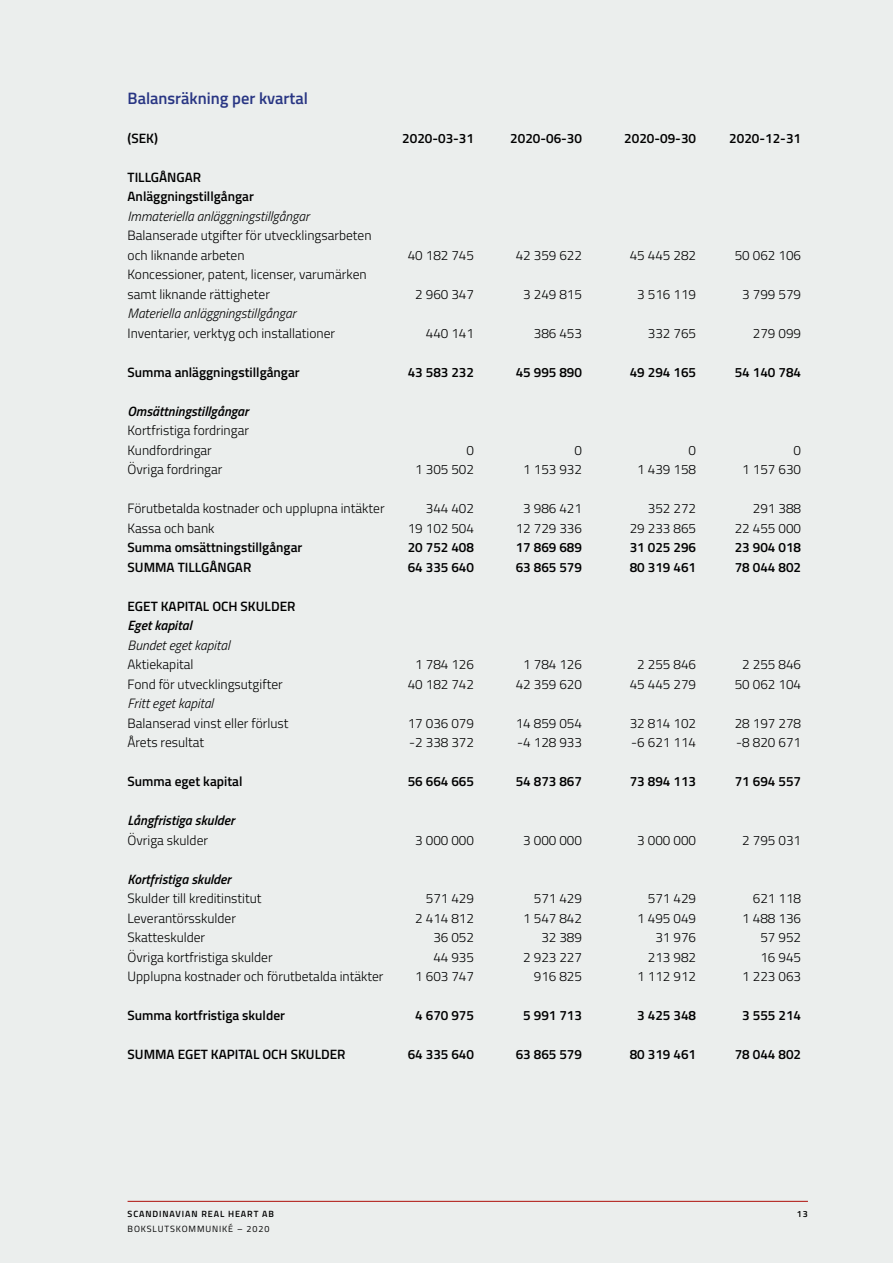
<style>
.page{position:relative;width:893px;height:1263px;background:#ebeeed}
.page>*{position:absolute;margin:0;border:0;box-sizing:border-box;transform-origin:0 0}
.t1{font:600 16.5px "Titillium Web";color:#283583}
.t2{font:300 13.5px/19.5px "Titillium Web";color:#000}
.t3{font:600 13.5px/19.5px "Titillium Web";color:#000}
.t4{font:italic 300 13.5px "Titillium Web";color:#000}
.t5{font:italic 600 13.5px "Titillium Web";color:#000}
.t6{font:600 9px "Titillium Web";letter-spacing:.1em;color:#000}
.t7{font:9px "Titillium Web";letter-spacing:.1em;color:#000}
</style>
<div class="page">
<hr style="left:128px;top:1201px;width:680px;height:1px;background:#ae0f0a">
<p class="t1" style="left:128px;top:86px;width:182px">Balansräkning per kvartal</p>
<p class="t3" style="left:128px;top:128px;width:32px">(SEK)</p>
<p class="t3" style="left:402px;top:128px;width:73px">2020-03-31</p>
<p class="t3" style="left:510px;top:128px;width:73px">2020-06-30</p>
<p class="t3" style="left:624px;top:128px;width:73px">2020-09-30</p>
<p class="t3" style="left:729px;top:128px;width:73px">2020-12-31</p>
<p class="t3" style="left:128px;top:167px;width:128px">TILLGÅNGAR<br>Anläggningstillgångar</p>
<p class="t4" style="left:128px;top:206px;width:183px">Immateriella anläggningstillgångar</p>
<p class="t2" style="left:128px;top:225px;width:245px">Balanserade utgifter för utvecklingsarbeten och liknande arbeten</p>
<p class="t2" style="left:408px;top:245px;width:68px">40 182 745</p>
<p class="t2" style="left:516px;top:245px;width:68px">42 359 622</p>
<p class="t2" style="left:630px;top:245px;width:68px">45 445 282</p>
<p class="t2" style="left:735px;top:245px;width:68px">50 062 106</p>
<p class="t2" style="left:128px;top:264px;width:241px">Koncessioner, patent, licenser, varumärken samt liknande rättigheter</p>
<p class="t2" style="left:415px;top:284px;width:60px">2 960 347</p>
<p class="t2" style="left:523px;top:284px;width:60px">3 249 815</p>
<p class="t2" style="left:637px;top:284px;width:60px">3 516 119</p>
<p class="t2" style="left:742px;top:284px;width:60px">3 799 579</p>
<p class="t4" style="left:128px;top:304px;width:170px">Materiella anläggningstillgångar</p>
<p class="t2" style="left:128px;top:323px;width:209px">Inventarier, verktyg och installationer</p>
<p class="t2" style="left:426px;top:323px;width:50px">440 141</p>
<p class="t2" style="left:534px;top:323px;width:50px">386 453</p>
<p class="t2" style="left:648px;top:323px;width:50px">332 765</p>
<p class="t2" style="left:753px;top:323px;width:50px">279 099</p>
<p class="t3" style="left:128px;top:362px;width:174px">Summa anläggningstillgångar</p>
<p class="t3" style="left:408px;top:362px;width:68px">43 583 232</p>
<p class="t3" style="left:516px;top:362px;width:68px">45 995 890</p>
<p class="t3" style="left:630px;top:362px;width:68px">49 294 165</p>
<p class="t3" style="left:735px;top:362px;width:68px">54 140 784</p>
<p class="t5" style="left:128px;top:401px;width:123px">Omsättningstillgångar</p>
<p class="t2" style="left:128px;top:420px;width:123px">Kortfristiga fordringar<br>Kundfordringar</p>
<p class="t2" style="left:467px;top:440px;width:9px">0</p>
<p class="t2" style="left:575px;top:440px;width:9px">0</p>
<p class="t2" style="left:688px;top:440px;width:9px">0</p>
<p class="t2" style="left:794px;top:440px;width:9px">0</p>
<p class="t2" style="left:128px;top:459px;width:96px">Övriga fordringar</p>
<p class="t2" style="left:415px;top:459px;width:60px">1 305 502</p>
<p class="t2" style="left:523px;top:459px;width:60px">1 153 932</p>
<p class="t2" style="left:637px;top:459px;width:60px">1 439 158</p>
<p class="t2" style="left:742px;top:459px;width:60px">1 157 630</p>
<p class="t2" style="left:128px;top:498px;width:258px">Förutbetalda kostnader och upplupna intäkter</p>
<p class="t2" style="left:426px;top:498px;width:50px">344 402</p>
<p class="t2" style="left:523px;top:498px;width:60px">3 986 421</p>
<p class="t2" style="left:648px;top:498px;width:50px">352 272</p>
<p class="t2" style="left:753px;top:498px;width:50px">291 388</p>
<p class="t2" style="left:128px;top:518px;width:89px">Kassa och bank</p>
<p class="t2" style="left:408px;top:518px;width:68px">19 102 504</p>
<p class="t2" style="left:516px;top:518px;width:68px">12 729 336</p>
<p class="t2" style="left:630px;top:518px;width:68px">29 233 865</p>
<p class="t2" style="left:735px;top:518px;width:68px">22 455 000</p>
<p class="t3" style="left:128px;top:537px;width:176px">Summa omsättningstillgångar</p>
<p class="t3" style="left:408px;top:537px;width:68px">20 752 408</p>
<p class="t3" style="left:516px;top:537px;width:68px">17 869 689</p>
<p class="t3" style="left:630px;top:537px;width:68px">31 025 296</p>
<p class="t3" style="left:735px;top:537px;width:68px">23 904 018</p>
<p class="t3" style="left:128px;top:556px;width:125px">SUMMA TILLGÅNGAR</p>
<p class="t3" style="left:408px;top:556px;width:68px">64 335 640</p>
<p class="t3" style="left:516px;top:556px;width:68px">63 865 579</p>
<p class="t3" style="left:630px;top:556px;width:68px">80 319 461</p>
<p class="t3" style="left:735px;top:556px;width:68px">78 044 802</p>
<p class="t3" style="left:128px;top:595px;width:169px">EGET KAPITAL OCH SKULDER</p>
<p class="t5" style="left:128px;top:615px;width:66px">Eget kapital</p>
<p class="t4" style="left:128px;top:635px;width:104px">Bundet eget kapital</p>
<p class="t2" style="left:128px;top:654px;width:67px">Aktiekapital</p>
<p class="t2" style="left:415px;top:654px;width:60px">1 784 126</p>
<p class="t2" style="left:523px;top:654px;width:60px">1 784 126</p>
<p class="t2" style="left:637px;top:654px;width:60px">2 255 846</p>
<p class="t2" style="left:742px;top:654px;width:60px">2 255 846</p>
<p class="t2" style="left:128px;top:673px;width:157px">Fond för utvecklingsutgifter</p>
<p class="t2" style="left:408px;top:673px;width:68px">40 182 742</p>
<p class="t2" style="left:516px;top:673px;width:68px">42 359 620</p>
<p class="t2" style="left:630px;top:673px;width:68px">45 445 279</p>
<p class="t2" style="left:735px;top:673px;width:68px">50 062 104</p>
<p class="t4" style="left:128px;top:694px;width:87px">Fritt eget kapital</p>
<p class="t2" style="left:128px;top:712px;width:162px">Balanserad vinst eller förlust</p>
<p class="t2" style="left:408px;top:712px;width:68px">17 036 079</p>
<p class="t2" style="left:516px;top:712px;width:68px">14 859 054</p>
<p class="t2" style="left:630px;top:712px;width:68px">32 814 102</p>
<p class="t2" style="left:735px;top:712px;width:68px">28 197 278</p>
<p class="t2" style="left:128px;top:732px;width:78px">Årets resultat</p>
<p class="t2" style="left:409px;top:732px;width:66px">-2 338 372</p>
<p class="t2" style="left:517px;top:732px;width:66px">-4 128 933</p>
<p class="t2" style="left:631px;top:732px;width:66px">-6 621 114</p>
<p class="t2" style="left:736px;top:732px;width:66px">-8 820 671</p>
<p class="t3" style="left:128px;top:771px;width:116px">Summa eget kapital</p>
<p class="t3" style="left:408px;top:771px;width:68px">56 664 665</p>
<p class="t3" style="left:516px;top:771px;width:68px">54 873 867</p>
<p class="t3" style="left:630px;top:771px;width:68px">73 894 113</p>
<p class="t3" style="left:735px;top:771px;width:68px">71 694 557</p>
<p class="t5" style="left:128px;top:810px;width:108px">Långfristiga skulder</p>
<p class="t2" style="left:128px;top:829px;width:82px">Övriga skulder</p>
<p class="t2" style="left:415px;top:829px;width:60px">3 000 000</p>
<p class="t2" style="left:523px;top:829px;width:60px">3 000 000</p>
<p class="t2" style="left:637px;top:829px;width:60px">3 000 000</p>
<p class="t2" style="left:742px;top:829px;width:60px">2 795 031</p>
<p class="t5" style="left:128px;top:869px;width:105px">Kortfristiga skulder</p>
<p class="t2" style="left:128px;top:888px;width:135px">Skulder till kreditinstitut</p>
<p class="t2" style="left:426px;top:888px;width:50px">571 429</p>
<p class="t2" style="left:534px;top:888px;width:50px">571 429</p>
<p class="t2" style="left:648px;top:888px;width:50px">571 429</p>
<p class="t2" style="left:753px;top:888px;width:50px">621 118</p>
<p class="t2" style="left:128px;top:907px;width:110px">Leverantörsskulder</p>
<p class="t2" style="left:415px;top:907px;width:60px">2 414 812</p>
<p class="t2" style="left:523px;top:907px;width:60px">1 547 842</p>
<p class="t2" style="left:637px;top:907px;width:60px">1 495 049</p>
<p class="t2" style="left:742px;top:907px;width:60px">1 488 136</p>
<p class="t2" style="left:128px;top:927px;width:79px">Skatteskulder</p>
<p class="t2" style="left:433px;top:927px;width:42px">36 052</p>
<p class="t2" style="left:541px;top:927px;width:42px">32 389</p>
<p class="t2" style="left:655px;top:927px;width:42px">31 976</p>
<p class="t2" style="left:760px;top:927px;width:42px">57 952</p>
<p class="t2" style="left:128px;top:946px;width:147px">Övriga kortfristiga skulder</p>
<p class="t2" style="left:433px;top:946px;width:42px">44 935</p>
<p class="t2" style="left:523px;top:946px;width:60px">2 923 227</p>
<p class="t2" style="left:648px;top:946px;width:50px">213 982</p>
<p class="t2" style="left:760px;top:946px;width:42px">16 945</p>
<p class="t2" style="left:128px;top:966px;width:257px">Upplupna kostnader och förutbetalda intäkter</p>
<p class="t2" style="left:415px;top:966px;width:60px">1 603 747</p>
<p class="t2" style="left:534px;top:966px;width:50px">916 825</p>
<p class="t2" style="left:637px;top:966px;width:60px">1 112 912</p>
<p class="t2" style="left:742px;top:966px;width:60px">1 223 063</p>
<p class="t3" style="left:128px;top:1005px;width:159px">Summa kortfristiga skulder</p>
<p class="t3" style="left:415px;top:1005px;width:60px">4 670 975</p>
<p class="t3" style="left:523px;top:1005px;width:60px">5 991 713</p>
<p class="t3" style="left:637px;top:1005px;width:60px">3 425 348</p>
<p class="t3" style="left:742px;top:1005px;width:60px">3 555 214</p>
<p class="t3" style="left:128px;top:1044px;width:220px">SUMMA EGET KAPITAL OCH SKULDER</p>
<p class="t3" style="left:408px;top:1044px;width:68px">64 335 640</p>
<p class="t3" style="left:516px;top:1044px;width:68px">63 865 579</p>
<p class="t3" style="left:630px;top:1044px;width:68px">80 319 461</p>
<p class="t3" style="left:735px;top:1044px;width:68px">78 044 802</p>
<p class="t6" style="left:128px;top:1207px;width:148px">SCANDINAVIAN REAL HEART AB</p>
<p class="t6" style="left:797px;top:1207px;width:12px">13</p>
<p class="t7" style="left:128px;top:1222px;width:143px">BOKSLUTSKOMMUNIKÉ – 2020</p>
</div>
